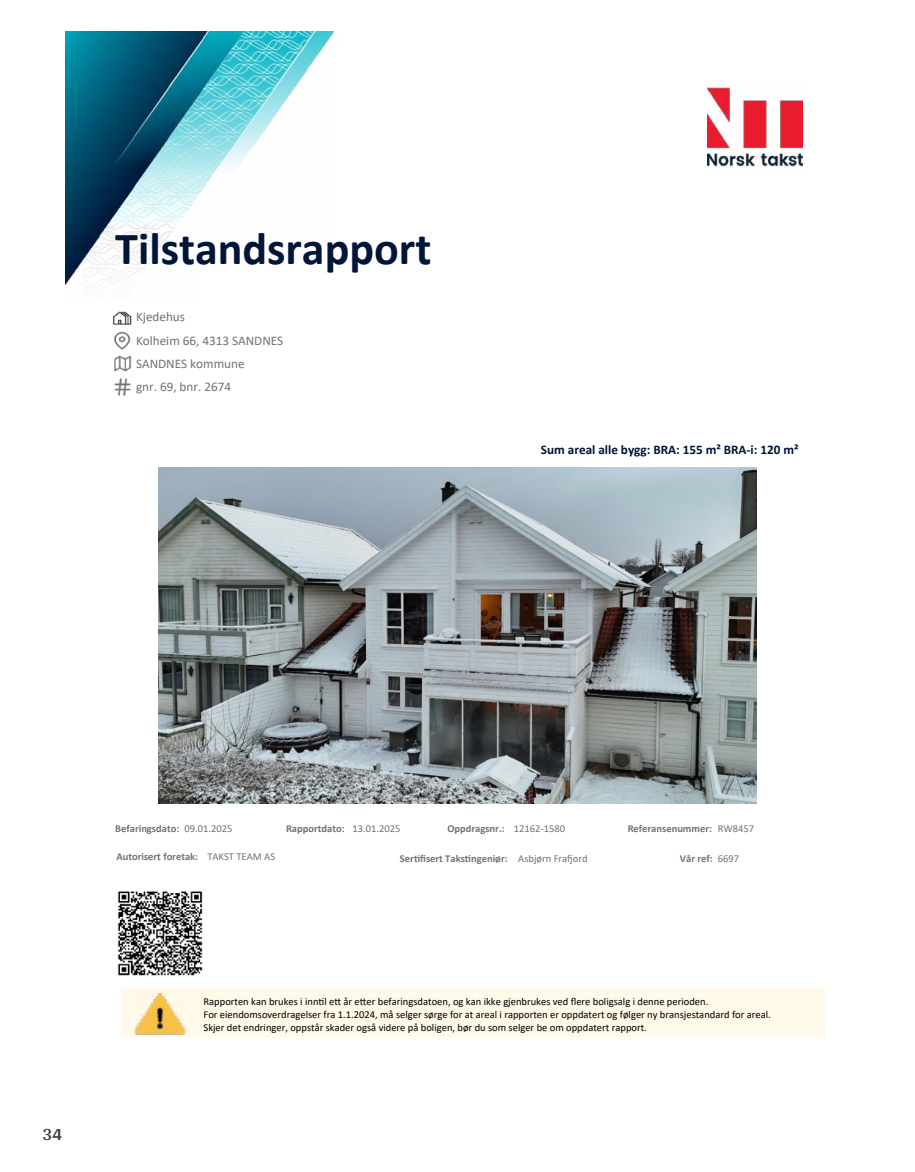
<style>
.page{position:relative;width:915px;height:1172px;background:#fff}
.page>*{position:absolute;margin:0;border:0;box-sizing:border-box;transform-origin:0 0}
.t1{font:700 46.05px "Calibri";color:#011538}
.t2{font:700 18px "Arya";color:#414749}
.t3{font:13.2px "Calibri";color:#727272}
.t4{font:700 13.2px "Calibri";color:#011538}
.t5{font:10.5px/12.9px "Calibri";color:#000}
.t6{font:700 10.5px "Calibri";color:#727272}
.s1{font-weight:400}
</style>
<div class="page">
<img style="left:65px;top:32px;width:269px;height:254px">
<img style="left:114px;top:355px;width:17px;height:17px">
<img style="left:114px;top:378px;width:17px;height:18px">
<img style="left:114px;top:331px;width:16px;height:19px">
<img style="left:707px;top:87px;width:95px;height:80px">
<img style="left:117px;top:891px;width:86px;height:85px">
<img style="left:158px;top:467px;width:598px;height:336px">
<div style="left:121px;top:988px;width:703px;height:49px;background:#fff9e9"></div>
<img style="left:134px;top:992px;width:52px;height:43px">
<img style="left:113px;top:311px;width:18px;height:14px">
<h1 class="t1" style="left:115px;top:216px;width:317px">Tilstandsrapport</h1>
<p class="t3" style="left:136px;top:307px;width:50px">Kjedehus</p>
<p class="t3" style="left:136px;top:331px;width:149px">Kolheim 66, 4313 SANDNES</p>
<p class="t3" style="left:136px;top:378px;width:96px">gnr. 69, bnr. 2674</p>
<p class="t3" style="left:136px;top:354px;width:110px">SANDNES kommune</p>
<p class="t4" style="left:540px;top:440px;width:259px">Sum areal alle bygg: BRA: 155 m² BRA-i: 120 m²</p>
<h2 class="t2" style="left:43px;top:1123px;width:21px">34</h2>
<p class="t6" style="left:115px;top:821px;width:119px">Befaringsdato: <span class="s1">09.01.2025</span></p>
<p class="t6" style="left:286px;top:821px;width:116px">Rapportdato: <span class="s1">13.01.2025</span></p>
<p class="t6" style="left:447px;top:821px;width:119px">Oppdragsnr.: <span class="s1">12162-1580</span></p>
<p class="t6" style="left:116px;top:849px;width:160px">Autorisert foretak: <span class="s1">TAKST TEAM AS</span></p>
<p class="t6" style="left:400px;top:851px;width:189px">Ser琀椀昀椀sert Taks琀椀ngeniør: <span class="s1">Asbjørn Fra昀樀ord</span></p>
<p class="t6" style="left:627px;top:821px;width:128px">Referansenummer: <span class="s1">RW8457</span></p>
<p class="t6" style="left:679px;top:851px;width:61px">Vår ref: <span class="s1">6697</span></p>
<p class="t5" style="left:203px;top:995px;width:568px">Rapporten kan brukes i inn琀椀l e琀琀 år e琀琀er befaringsdatoen, og kan ikke gjenbrukes ved 昀氀ere boligsalg i denne perioden.<br>For eiendomsoverdragelser fra 1.1.2024, må selger sørge for at areal i rapporten er oppdatert og følger ny bransjestandard for areal.<br>Skjer det endringer, oppstår skader også videre på boligen, bør du som selger be om oppdatert rapport.</p>
</div>
